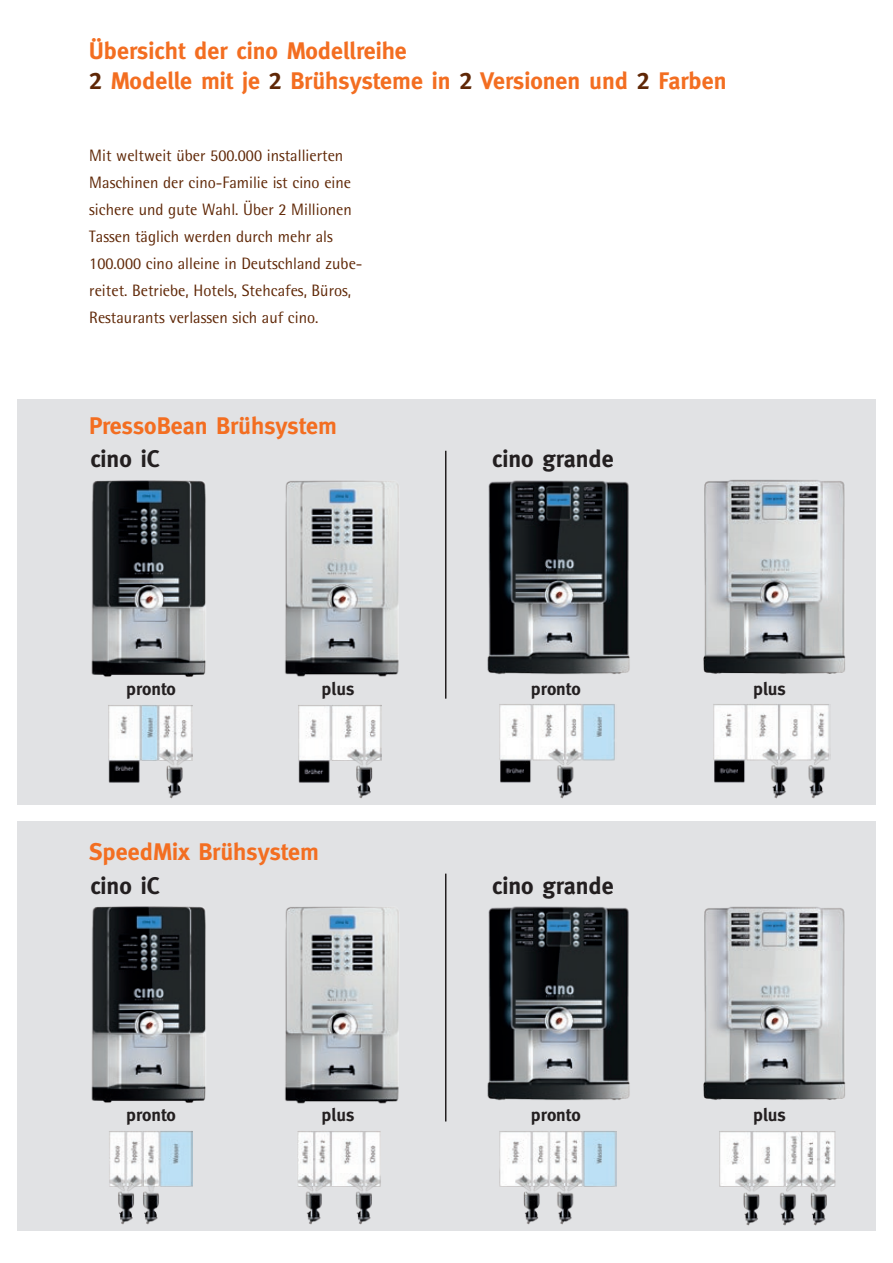
<style>
.page{position:relative;width:893px;height:1263px;background:#fff}
.page>*{position:absolute;margin:0;border:0;box-sizing:border-box;transform-origin:0 0}
.t1{font:700 24px/30px "Meta";color:#f36e21}
.t2{font:700 24px "Meta";color:#231f20}
.t3{font:700 18px "Meta";color:#231f20}
.t4{font:16.5px/27px "Rotis Semi Sans";color:#5f2706}
.s1{font-family:"Meta Bold Caps";font-weight:400;color:#5f2706}
</style>
<div class="page">
<div style="left:17px;top:400px;width:859px;height:405px;background:#e1e2e4"></div>
<div style="left:17px;top:822px;width:859px;height:409px;background:#e1e2e4"></div>
<img style="left:108px;top:705px;width:84px;height:94px">
<img style="left:298px;top:705px;width:83px;height:94px">
<img style="left:499px;top:704px;width:116px;height:95px">
<img style="left:713px;top:704px;width:118px;height:95px">
<img style="left:285px;top:480px;width:114px;height:197px">
<img style="left:285px;top:906px;width:114px;height:198px">
<img style="left:91px;top:480px;width:115px;height:197px">
<img style="left:91px;top:906px;width:115px;height:197px">
<img style="left:487px;top:480px;width:143px;height:195px">
<img style="left:487px;top:906px;width:143px;height:195px">
<img style="left:703px;top:479px;width:143px;height:195px">
<img style="left:703px;top:906px;width:143px;height:194px">
<img style="left:297px;top:1131px;width:84px;height:94px">
<img style="left:109px;top:1131px;width:84px;height:94px">
<img style="left:719px;top:1131px;width:117px;height:94px">
<img style="left:499px;top:1131px;width:118px;height:94px">
<hr style="left:445px;top:451px;width:1px;height:248px;background:#231f20">
<hr style="left:445px;top:874px;width:1px;height:247px;background:#231f20">
<h1 class="t1" style="left:89px;top:36px;width:639px">Übersicht der cino Modellreihe<br><span class="s1">2</span> Modelle mit je <span class="s1">2</span> Brühsysteme in <span class="s1">2</span> Versionen und <span class="s1">2</span> Farben</h1>
<p class="t4" style="left:89px;top:142px;width:275px">Mit weltweit über 500.000 installierten Maschinen der cino-Familie ist cino eine sichere und gute Wahl. Über 2 Millionen Tassen täglich werden durch mehr als 100.000 cino alleine in Deutschland zube&shy;reitet. Betriebe, Hotels, Stehcafes, Büros, Restaurants verlassen sich auf cino.</p>
<h1 class="t1" style="left:89px;top:411px;width:249px">PressoBean Brühsystem</h1>
<h1 class="t2" style="left:90px;top:445px;width:71px">cino iC</h1>
<h1 class="t2" style="left:492px;top:445px;width:123px">cino grande</h1>
<p class="t3" style="left:126px;top:678px;width:51px">pronto</p>
<p class="t3" style="left:322px;top:678px;width:34px">plus</p>
<p class="t3" style="left:531px;top:678px;width:51px">pronto</p>
<p class="t3" style="left:753px;top:678px;width:34px">plus</p>
<h1 class="t1" style="left:89px;top:836px;width:231px">SpeedMix Brühsystem</h1>
<h1 class="t2" style="left:90px;top:871px;width:71px">cino iC</h1>
<h1 class="t2" style="left:492px;top:871px;width:123px">cino grande</h1>
<p class="t3" style="left:126px;top:1104px;width:51px">pronto</p>
<p class="t3" style="left:322px;top:1104px;width:34px">plus</p>
<p class="t3" style="left:531px;top:1104px;width:51px">pronto</p>
<p class="t3" style="left:753px;top:1104px;width:34px">plus</p>
</div>
